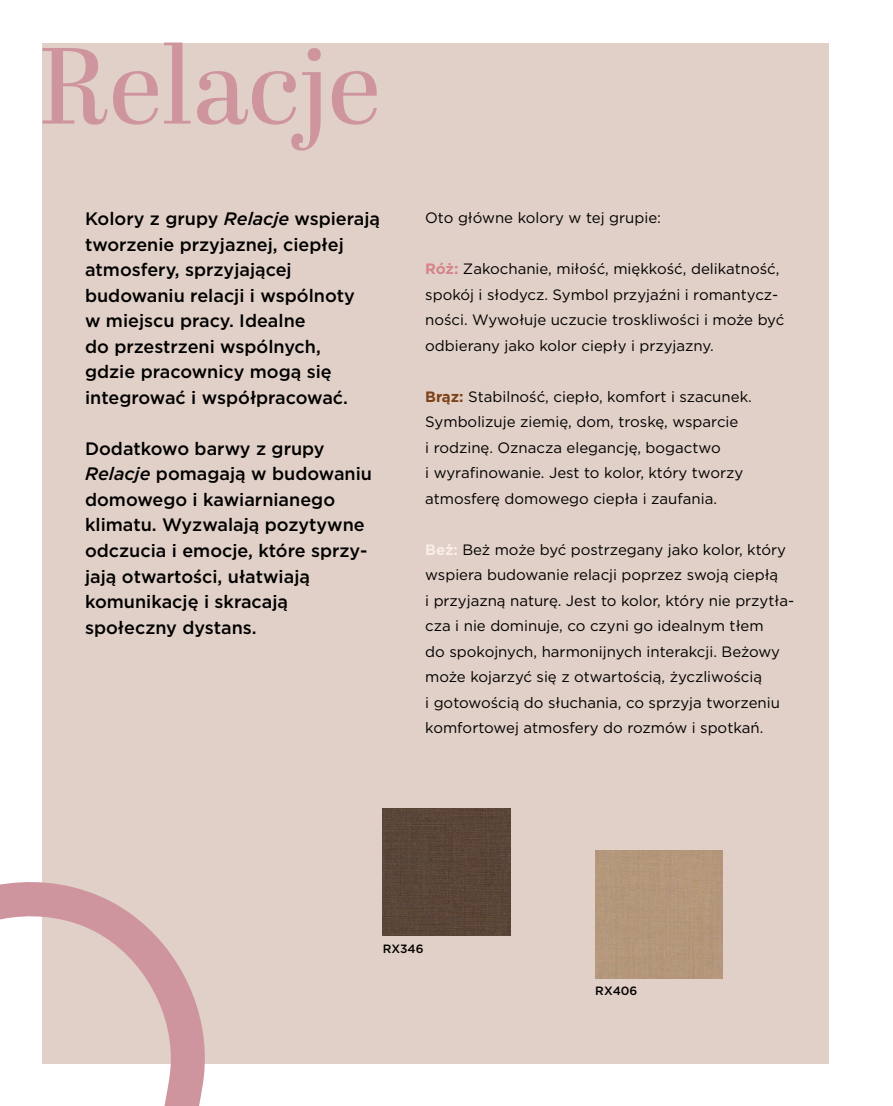
<style>
.page{position:relative;width:893px;height:1106px;background:#fff}
.page>*{position:absolute;margin:0;border:0;box-sizing:border-box;transform-origin:0 0}
.t1{font:500 18px/25.5px "Gotham";color:#000}
.t2{font:15px/25.5px "Gotham";color:#000}
.t3{font:500 12px "Gotham";color:#000}
.s1{font-style:italic}
.s2{font-weight:700;color:#d7838c}
.s3{font-weight:700;color:#7d4118}
.s4{font-weight:700;color:#f9eee8}
</style>
<div class="page">
<div style="left:43px;top:43px;width:786px;height:1020px;background:#e1d0c7"></div>
<svg style="left:43px;top:43px;width:334px;height:108px"></svg>
<svg style="left:0;top:868px;width:257px;height:238px"></svg>
<img style="left:383px;top:808px;width:127px;height:127px">
<div style="left:595px;top:850px;width:128px;height:128px;background:#b4977b"></div>
<p class="t1" style="left:85px;top:206px;width:297px">Kolory z grupy <span class="s1">Relacje</span> wspierają tworzenie przyjaznej, ciepłej atmosfery, sprzyjającej budowaniu relacji i wspólnoty<br>w miejscu pracy. Idealne<br>do przestrzeni wspólnych,<br>gdzie pracownicy mogą się integrować i współpracować.</p>
<p class="t1" style="left:85px;top:435px;width:288px">Dodatkowo barwy z grupy<br><span class="s1">Relacje</span> pomagają w budowaniu domowego i kawiarnianego klimatu. Wyzwalają pozytywne odczucia i emocje, które sprzy&shy;jają otwartości, ułatwiają komunikację i skracają społeczny dystans.</p>
<p class="t2" style="left:425px;top:205px;width:237px">Oto główne kolory w tej grupie:</p>
<p class="t2" style="left:425px;top:256px;width:360px"><span class="s2">Róż:</span> Zakochanie, miłość, miękkość, delikatność, spokój i słodycz. Symbol przyjaźni i romantycz&shy;ności. Wywołuje uczucie troskliwości i może być odbierany jako kolor ciepły i przyjazny.</p>
<p class="t2" style="left:425px;top:383px;width:328px"><span class="s3">Brąz:</span> Stabilność, ciepło, komfort i szacunek.<br>Symbolizuje ziemię, dom, troskę, wsparcie<br>i rodzinę. Oznacza elegancję, bogactwo<br>i wyrafinowanie. Jest to kolor, który tworzy atmosferę domowego ciepła i zaufania.</p>
<p class="t2" style="left:425px;top:536px;width:370px"><span class="s4">Beż:</span> Beż może być postrzegany jako kolor, który wspiera budowanie relacji poprzez swoją ciepłą<br>i przyjazną naturę. Jest to kolor, który nie przytła&shy;cza i nie dominuje, co czyni go idealnym tłem<br>do spokojnych, harmonijnych interakcji. Beżowy może kojarzyć się z otwartością, życzliwością<br>i gotowością do słuchania, co sprzyja tworzeniu komfortowej atmosfery do rozmów i spotkań.</p>
<p class="t3" style="left:383px;top:940px;width:42px">RX346</p>
<p class="t3" style="left:595px;top:983px;width:44px">RX406</p>
</div>
